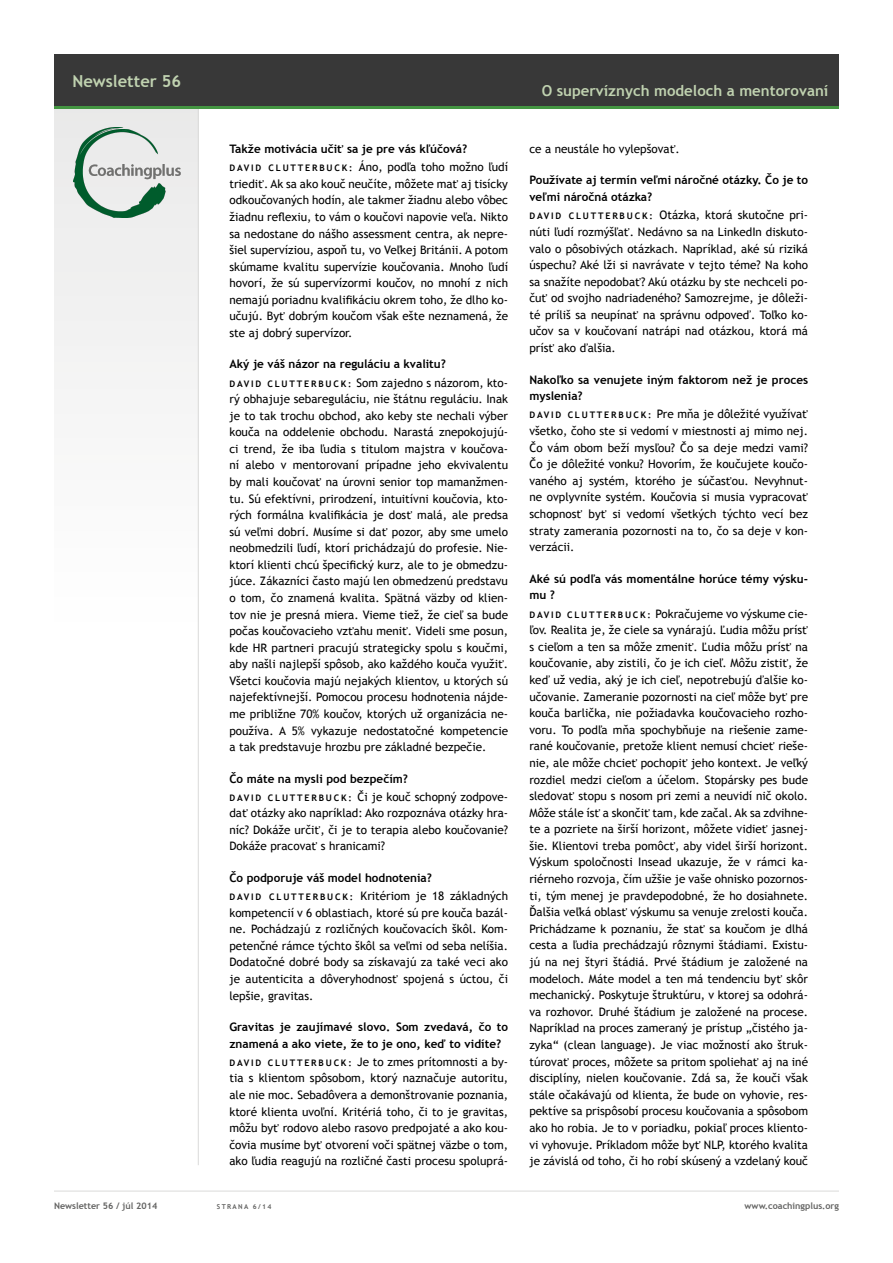
<style>
.page{position:relative;width:893px;height:1263px;background:#fff}
.page>*{position:absolute;margin:0;border:0;box-sizing:border-box;transform-origin:0 0}
.t1{font:700 16.5px "Trebuchet MS";color:#c0d2b0}
.t2{font:700 15px "Trebuchet MS";color:#c0d2b0}
.t3{font:11.7px/16.6px "Trebuchet MS";color:#000;text-align:justify}
.t4{font:700 11.7px/16.6px "Trebuchet MS";color:#000}
.t5{font:700 9px "Trebuchet MS";color:#636362}
.t6{font:700 9px "Trebuchet MS";letter-spacing:.2em;color:#000}
.t7{font:700 6.75px "Trebuchet MS";letter-spacing:.2em;color:#636362}
.s1{font-weight:700;font-size:9px}
</style>
<div class="page">
<div style="left:54px;top:106px;width:145px;height:525px;background:#f5f5f5"></div>
<hr style="left:54px;top:1191px;width:785px;height:1px;background:#dadad9">
<hr style="left:198px;top:108px;width:1px;height:1057px;background:#dadad9">
<div style="left:54px;top:54px;width:785px;height:53px;background:#383838"></div>
<hr style="left:54px;top:106px;width:785px;height:3px;background:#449542">
<img style="left:74px;top:127px;width:106px;height:91px">
<h1 class="t1" style="left:72px;top:70px;width:110px">Newsletter 56</h1>
<p class="t4" style="left:229px;top:140px;width:239px">Takže motivácia učiť sa je pre vás kľúčová?</p>
<p class="t6" style="left:229px;top:162px;width:15px">David</p>
<p class="t3" style="left:229px;top:159px;width:280px;text-indent:39px"><span class="s1">C l u t t e r b u c k :</span> Áno, podľa toho možno ľudí triediť. Ak sa ako kouč neučíte, môžete mať aj tisícky odkoučovaných hodín, ale takmer žiadnu alebo vôbec žiadnu reflexiu, to vám o koučovi napovie veľa. Nikto sa nedostane do nášho assessment centra, ak nepre&shy;šiel supervíziou, aspoň tu, vo Veľkej Británii. A potom skúmame kvalitu supervízie koučovania. Mnoho ľudí hovorí, že sú supervízormi koučov, no mnohí z nich nemajú poriadnu kvalifikáciu okrem toho, že dlho ko&shy;učujú. Byť dobrým koučom však ešte neznamená, že ste aj dobrý supervízor.</p>
<p class="t4" style="left:229px;top:356px;width:218px">Aký je váš názor na reguláciu a kvalitu?</p>
<p class="t6" style="left:229px;top:378px;width:15px">David</p>
<p class="t3" style="left:229px;top:374px;width:280px;text-indent:38px"><span class="s1">C l u t t e r b u c k :</span> Som zajedno s názorom, kto&shy;rý obhajuje sebareguláciu, nie štátnu reguláciu. Inak je to tak trochu obchod, ako keby ste nechali výber kouča na oddelenie obchodu. Narastá znepokojujú&shy;ci trend, že iba ľudia s titulom majstra v koučova&shy;ní alebo v mentorovaní prípadne jeho ekvivalentu by mali koučovať na úrovni senior top mamanžmen&shy;tu. Sú efektívni, prirodzení, intuitívni koučovia, kto&shy;rých formálna kvalifikácia je dosť malá, ale predsa sú veľmi dobrí. Musíme si dať pozor, aby sme umelo neobmedzili ľudí, ktorí prichádzajú do profesie. Nie&shy;ktorí klienti chcú špecifický kurz, ale to je obmedzu&shy;júce. Zákazníci často majú len obmedzenú predstavu o tom, čo znamená kvalita. Spätná väzby od klien&shy;tov nie je presná miera. Vieme tiež, že cieľ sa bude počas koučovacieho vzťahu meniť. Videli sme posun, kde HR partneri pracujú strategicky spolu s koučmi, aby našli najlepší spôsob, ako každého kouča využiť.<br>Všetci koučovia majú nejakých klientov, u ktorých sú najefektívnejší. Pomocou procesu hodnotenia nájde&shy;me približne 70% koučov, ktorých už organizácia ne&shy;používa. A 5% vykazuje nedostatočné kompetencie a tak predstavuje hrozbu pre základné bezpečie.</p>
<p class="t4" style="left:229px;top:770px;width:180px">Čo máte na mysli pod bezpečím?</p>
<p class="t6" style="left:229px;top:792px;width:15px">David</p>
<p class="t3" style="left:229px;top:788px;width:280px;text-indent:39px"><span class="s1">C l u t t e r b u c k :</span> Či je kouč schopný zodpove&shy;dať otázky ako napríklad: Ako rozpoznáva otázky hra&shy;níc? Dokáže určiť, či je to terapia alebo koučovanie?<br>Dokáže pracovať s hranicami?</p>
<p class="t4" style="left:229px;top:869px;width:204px">Čo podporuje váš model hodnotenia?</p>
<p class="t6" style="left:229px;top:891px;width:15px">David</p>
<p class="t3" style="left:229px;top:888px;width:280px;text-indent:40px"><span class="s1">C l u t t e r b u c k :</span> Kritériom je 18 základných kompetencií v 6 oblastiach, ktoré sú pre kouča bazál&shy;ne. Pochádzajú z rozličných koučovacích škôl. Kom&shy;petenčné rámce týchto škôl sa veľmi od seba nelíšia.<br>Dodatočné dobré body sa získavajú za také veci ako je autenticita a dôveryhodnosť spojená s úctou, či lepšie, gravitas.</p>
<p class="t4" style="left:229px;top:1018px;width:280px">Gravitas je zaujímavé slovo. Som zvedavá, čo to znamená a ako viete, že to je ono, keď to vidíte?</p>
<p class="t6" style="left:229px;top:1057px;width:15px">David</p>
<p class="t3" style="left:229px;top:1053px;width:280px;text-indent:38px"><span class="s1">C l u t t e r b u c k :</span> Je to zmes prítomnosti a by&shy;tia s klientom spôsobom, ktorý naznačuje autoritu, ale nie moc. Sebadôvera a demonštrovanie poznania, ktoré klienta uvoľní. Kritériá toho, či to je gravitas, môžu byť rodovo alebo rasovo predpojaté a ako kou&shy;čovia musíme byť otvorení voči spätnej väzbe o tom, ako ľudia reagujú na rozličné časti procesu spoluprá-</p>
<p class="t2" style="left:542px;top:81px;width:288px">O supervíznych modeloch a mentorovaní</p>
<p class="t3" style="left:529px;top:141px;width:152px">ce a neustále ho vylepšovať.</p>
<p class="t4" style="left:529px;top:172px;width:280px">Používate aj termín veľmi náročné otázky. Čo je to veľmi náročná otázka?</p>
<p class="t6" style="left:529px;top:210px;width:15px">David</p>
<p class="t3" style="left:529px;top:207px;width:280px;text-indent:39px"><span class="s1">C l u t t e r b u c k :</span> Otázka, ktorá skutočne pri&shy;núti ľudí rozmýšľať. Nedávno sa na LinkedIn diskuto&shy;valo o pôsobivých otázkach. Napríklad, aké sú riziká úspechu? Aké lži si navrávate v tejto téme? Na koho sa snažíte nepodobať? Akú otázku by ste nechceli po&shy;čuť od svojho nadriadeného? Samozrejme, je dôleži&shy;té príliš sa neupínať na správnu odpoveď. Toľko ko&shy;učov sa v koučovaní natrápi nad otázkou, ktorá má prísť ako ďalšia.</p>
<p class="t4" style="left:529px;top:371px;width:280px">Nakoľko sa venujete iným faktorom než je proces myslenia?</p>
<p class="t6" style="left:529px;top:410px;width:15px">David</p>
<p class="t3" style="left:529px;top:406px;width:280px;text-indent:38px"><span class="s1">C l u t t e r b u c k :</span> Pre mňa je dôležité využívať všetko, čoho ste si vedomí v miestnosti aj mimo nej.<br>Čo vám obom beží mysľou? Čo sa deje medzi vami?<br>Čo je dôležité vonku? Hovorím, že koučujete koučo&shy;vaného aj systém, ktorého je súčasťou. Nevyhnut&shy;ne ovplyvníte systém. Koučovia si musia vypracovať schopnosť byť si vedomí všetkých týchto vecí bez straty zamerania pozornosti na to, čo sa deje v kon&shy;verzácii.</p>
<p class="t4" style="left:529px;top:570px;width:280px">Aké sú podľa vás momentálne horúce témy výsku&shy;mu ?</p>
<p class="t6" style="left:529px;top:609px;width:15px">David</p>
<p class="t3" style="left:529px;top:605px;width:280px;text-indent:38px"><span class="s1">C l u t t e r b u c k :</span> Pokračujeme vo výskume cie&shy;ľov. Realita je, že ciele sa vynárajú. Ľudia môžu prísť s cieľom a ten sa môže zmeniť. Ľudia môžu prísť na koučovanie, aby zistili, čo je ich cieľ. Môžu zistiť, že keď už vedia, aký je ich cieľ, nepotrebujú ďalšie ko&shy;učovanie. Zameranie pozornosti na cieľ môže byť pre kouča barlička, nie požiadavka koučovacieho rozho&shy;voru. To podľa mňa spochybňuje na riešenie zame&shy;rané koučovanie, pretože klient nemusí chcieť rieše&shy;nie, ale môže chcieť pochopiť jeho kontext. Je veľký rozdiel medzi cieľom a účelom. Stopársky pes bude sledovať stopu s nosom pri zemi a neuvidí nič okolo.<br>Môže stále ísť a skončiť tam, kde začal. Ak sa zdvihne&shy;te a pozriete na širší horizont, môžete vidieť jasnej&shy;šie. Klientovi treba pomôcť, aby videl širší horizont.<br>Výskum spoločnosti Insead ukazuje, že v rámci ka&shy;riérneho rozvoja, čím užšie je vaše ohnisko pozornos&shy;ti, tým menej je pravdepodobné, že ho dosiahnete.<br>Ďalšia veľká oblasť výskumu sa venuje zrelosti kouča.<br>Prichádzame k poznaniu, že stať sa koučom je dlhá cesta a ľudia prechádzajú rôznymi štádiami. Existu&shy;jú na nej štyri štádiá. Prvé štádium je založené na modeloch. Máte model a ten má tendenciu byť skôr mechanický. Poskytuje štruktúru, v ktorej sa odohrá&shy;va rozhovor. Druhé štádium je založené na procese.<br>Napríklad na proces zameraný je prístup „čistého ja&shy;zyka“ (clean language). Je viac možností ako štruk&shy;túrovať proces, môžete sa pritom spoliehať aj na iné disciplíny, nielen koučovanie. Zdá sa, že kouči však stále očakávajú od klienta, že bude on vyhovie, res&shy;pektíve sa prispôsobí procesu koučovania a spôsobom ako ho robia. Je to v poriadku, pokiaľ proces kliento&shy;vi vyhovuje. Príkladom môže byť NLP, ktorého kvalita je závislá od toho, či ho robí skúsený a vzdelaný kouč</p>
<p class="t5" style="left:54px;top:1200px;width:105px">Newsletter 56 / júl 2014</p>
<p class="t7" style="left:217px;top:1202px;width:56px">strana 6/14</p>
<p class="t5" style="left:745px;top:1200px;width:96px">www.coachingplus.org</p>
</div>
